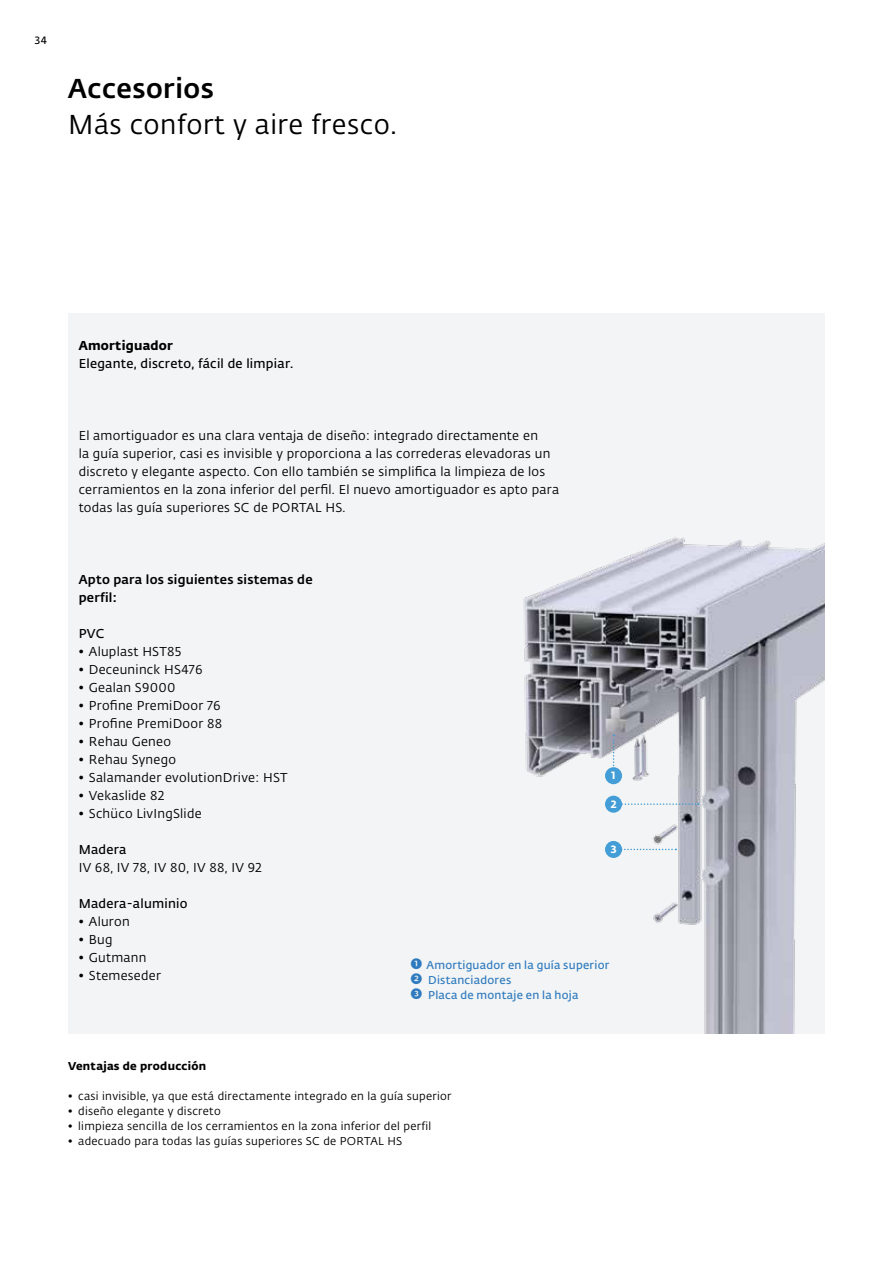
<style>
.page{position:relative;width:893px;height:1263px;background:#fff}
.page>*{position:absolute;margin:0;border:0;box-sizing:border-box;transform-origin:0 0}
.t1{font:27px "Fedra Sans Alt Pro";letter-spacing:.02em;color:#000}
.t2{font:500 27px "Fedra Sans Alt Pro";letter-spacing:.02em;color:#000}
.t3{font:12.75px/18px "Fedra Sans Alt Pro";letter-spacing:.02em;color:#000}
.t4{font:600 12.75px "Fedra Sans Alt Pro";letter-spacing:.02em;color:#000}
.t5{font:500 12.75px/18px "Fedra Sans Alt Pro";letter-spacing:.02em;color:#000}
.t6{font:700 12.75px "Fedra Sans Alt Pro";letter-spacing:.02em;color:#000}
.t7{font:11.25px "Fedra Sans Alt Pro";letter-spacing:.025em;color:#000}
.t8{font:600 11.25px/15px "Fedra Sans Alt Pro";letter-spacing:.025em;color:#2e7abf}
.t9{font:700 11.25px "Fedra Sans Alt Pro";letter-spacing:.025em;color:#000}
.t10{font:700 10.5px "Fedra Sans Alt Pro";color:#fff}
.t11{font:600 10.5px "Fedra Sans Alt Pro";color:#000}
.s1{font-size:15px}
</style>
<div class="page">
<div style="left:68px;top:314px;width:757px;height:720px;background:#f2f4f5"></div>
<img style="left:523px;top:537px;width:302px;height:497px">
<svg style="left:622px;top:803px;width:77px;height:2px"></svg>
<div style="left:605px;top:796px;width:17px;height:17px;background:#439dd7;border-radius:50%"></div>
<svg style="left:613px;top:735px;width:2px;height:32px"></svg>
<div style="left:605px;top:767px;width:17px;height:17px;background:#439dd7;border-radius:50%"></div>
<svg style="left:622px;top:849px;width:54px;height:1px"></svg>
<div style="left:605px;top:841px;width:17px;height:17px;background:#439dd7;border-radius:50%"></div>
<p class="t11" style="left:34px;top:32px;width:15px">34</p>
<h1 class="t2" style="left:68px;top:68px;width:147px">Accesorios</h1>
<h1 class="t1" style="left:68px;top:105px;width:330px">Más confort y aire fresco.</h1>
<p class="t6" style="left:79px;top:335px;width:96px">Amortiguador</p>
<p class="t4" style="left:79px;top:354px;width:216px">Elegante, discreto, fácil de limpiar.</p>
<p class="t3" style="left:79px;top:426px;width:482px">El amortiguador es una clara ventaja de diseño: integrado directamente en<br>la guía superior, casi es invisible y proporciona a las correderas elevadoras un discreto y elegante aspecto. Con ello también se simplifica la limpieza de los cerramientos en la zona inferior del perfil. El nuevo amortiguador es apto para todas las guía superiores SC de PORTAL HS.</p>
<p class="t5" style="left:79px;top:569px;width:235px">Apto para los siguientes sistemas de perfil:</p>
<p class="t4" style="left:79px;top:624px;width:27px">PVC</p>
<p class="t3" style="left:79px;top:642px;width:104px">• Aluplast HST85</p>
<p class="t3" style="left:79px;top:660px;width:125px">• Deceuninck HS476</p>
<p class="t3" style="left:79px;top:678px;width:98px">• Gealan S9000</p>
<p class="t3" style="left:79px;top:696px;width:143px">• Profine PremiDoor 76</p>
<p class="t3" style="left:79px;top:714px;width:145px">• Profine PremiDoor 88</p>
<p class="t3" style="left:79px;top:732px;width:94px">• Rehau Geneo</p>
<p class="t3" style="left:79px;top:750px;width:99px">• Rehau Synego</p>
<p class="t3" style="left:79px;top:768px;width:210px">• Salamander evolutionDrive: HST</p>
<p class="t3" style="left:79px;top:786px;width:87px">• Vekaslide 82</p>
<p class="t3" style="left:79px;top:804px;width:124px">• Schüco LivIngSlide</p>
<p class="t4" style="left:79px;top:840px;width:49px">Madera</p>
<p class="t3" style="left:79px;top:858px;width:185px">IV 68, IV 78, IV 80, IV 88, IV 92</p>
<p class="t4" style="left:79px;top:894px;width:110px">Madera-aluminio</p>
<p class="t3" style="left:79px;top:912px;width:53px">• Aluron</p>
<p class="t3" style="left:79px;top:930px;width:35px">• Bug</p>
<p class="t3" style="left:79px;top:948px;width:69px">• Gutmann</p>
<p class="t3" style="left:79px;top:966px;width:84px">• Stemeseder</p>
<p class="t10" style="left:612px;top:767px;width:5px">1</p>
<p class="t10" style="left:610px;top:796px;width:8px">2</p>
<p class="t10" style="left:610px;top:841px;width:8px">3</p>
<p class="t8" style="left:410px;top:956px;width:201px"><span class="s1">➊</span> Amortiguador en la guía superior<br><span class="s1">➋</span> Distanciadores<br><span class="s1">➌</span> Placa de montaje en la hoja</p>
<p class="t9" style="left:68px;top:1057px;width:140px">Ventajas de producción</p>
<p class="t7" style="left:68px;top:1088px;width:385px">• casi invisible, ya que está directamente integrado en la guía superior</p>
<p class="t7" style="left:68px;top:1103px;width:154px">• diseño elegante y discreto</p>
<p class="t7" style="left:68px;top:1118px;width:365px">• limpieza sencilla de los cerramientos en la zona inferior del perfil</p>
<p class="t7" style="left:68px;top:1133px;width:336px">• adecuado para todas las guías superiores SC de PORTAL HS</p>
</div>
